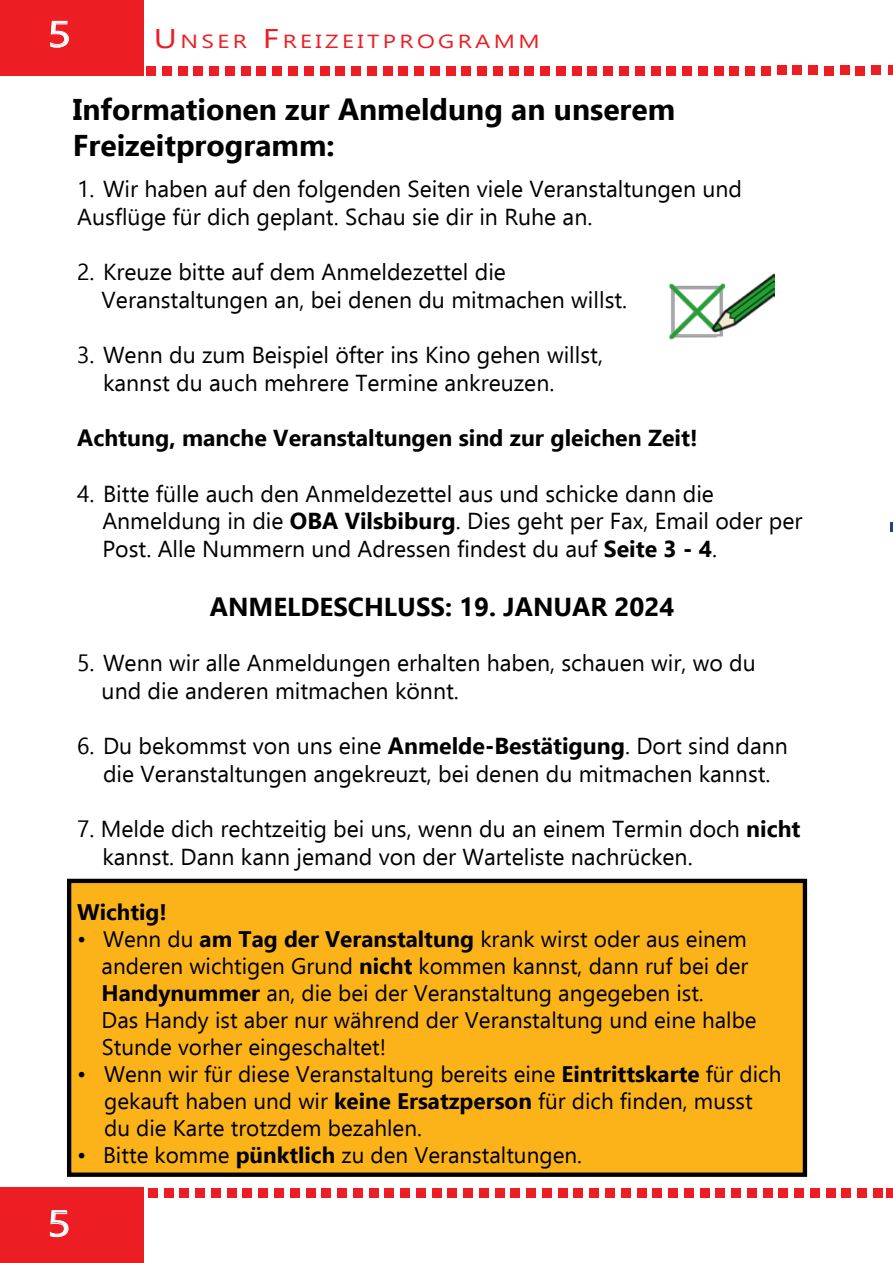
<style>
.page{position:relative;width:893px;height:1263px;background:#fff}
.page>*{position:absolute;margin:0;border:0;box-sizing:border-box;transform-origin:0 0}
.t1{font:36px "Ebrima";color:#fff;scale:1.25 1}
.t2{font:700 30px/36px "Ebrima";color:#000}
.t3{font:700 25.95px "Ebrima";color:#000}
.t4{font:23.1px/27.6px "Ebrima";color:#000}
.t5{font:700 23.1px "Ebrima";color:#000}
.t6{font:22.5px/27px "Ebrima";color:#000}
.t7{font:700 22.5px "Ebrima";color:#000}
.t8{font:18.9px "Ebrima";letter-spacing:.145em;color:#ed1d24;scale:1.25 1}
.s1{font-size:27px}
.s2{font-weight:700}
</style>
<div class="page">
<div style="left:0;top:0;width:143px;height:75px;background:#ed1d24"></div>
<div style="left:146px;top:66px;width:10px;height:9px;background:#ed1d24"></div>
<div style="left:162px;top:66px;width:9px;height:9px;background:#ed1d24"></div>
<div style="left:178px;top:66px;width:9px;height:9px;background:#ed1d24"></div>
<div style="left:194px;top:66px;width:9px;height:9px;background:#ed1d24"></div>
<div style="left:210px;top:66px;width:9px;height:9px;background:#ed1d24"></div>
<div style="left:225px;top:66px;width:9px;height:9px;background:#ed1d24"></div>
<div style="left:241px;top:66px;width:9px;height:9px;background:#ed1d24"></div>
<div style="left:257px;top:66px;width:9px;height:9px;background:#ed1d24"></div>
<div style="left:273px;top:66px;width:9px;height:9px;background:#ed1d24"></div>
<div style="left:288px;top:66px;width:10px;height:9px;background:#ed1d24"></div>
<div style="left:304px;top:66px;width:9px;height:9px;background:#ed1d24"></div>
<div style="left:320px;top:66px;width:9px;height:9px;background:#ed1d24"></div>
<div style="left:336px;top:66px;width:9px;height:9px;background:#ed1d24"></div>
<div style="left:351px;top:66px;width:10px;height:9px;background:#ed1d24"></div>
<div style="left:367px;top:66px;width:9px;height:9px;background:#ed1d24"></div>
<div style="left:383px;top:66px;width:9px;height:9px;background:#ed1d24"></div>
<div style="left:399px;top:66px;width:9px;height:9px;background:#ed1d24"></div>
<div style="left:414px;top:66px;width:10px;height:9px;background:#ed1d24"></div>
<div style="left:430px;top:66px;width:9px;height:9px;background:#ed1d24"></div>
<div style="left:446px;top:66px;width:9px;height:9px;background:#ed1d24"></div>
<div style="left:525px;top:66px;width:9px;height:9px;background:#ed1d24"></div>
<div style="left:541px;top:66px;width:9px;height:9px;background:#ed1d24"></div>
<div style="left:556px;top:66px;width:9px;height:9px;background:#ed1d24"></div>
<div style="left:572px;top:66px;width:9px;height:9px;background:#ed1d24"></div>
<div style="left:462px;top:66px;width:9px;height:9px;background:#ed1d24"></div>
<div style="left:478px;top:66px;width:9px;height:9px;background:#ed1d24"></div>
<div style="left:493px;top:66px;width:9px;height:9px;background:#ed1d24"></div>
<div style="left:509px;top:66px;width:9px;height:9px;background:#ed1d24"></div>
<div style="left:588px;top:66px;width:9px;height:9px;background:#ed1d24"></div>
<div style="left:667px;top:66px;width:9px;height:9px;background:#ed1d24"></div>
<div style="left:682px;top:66px;width:10px;height:9px;background:#ed1d24"></div>
<div style="left:698px;top:66px;width:9px;height:9px;background:#ed1d24"></div>
<div style="left:714px;top:66px;width:9px;height:9px;background:#ed1d24"></div>
<div style="left:604px;top:66px;width:9px;height:9px;background:#ed1d24"></div>
<div style="left:619px;top:66px;width:10px;height:9px;background:#ed1d24"></div>
<div style="left:635px;top:66px;width:9px;height:9px;background:#ed1d24"></div>
<div style="left:651px;top:66px;width:9px;height:9px;background:#ed1d24"></div>
<div style="left:730px;top:66px;width:9px;height:9px;background:#ed1d24"></div>
<div style="left:745px;top:66px;width:10px;height:9px;background:#ed1d24"></div>
<div style="left:761px;top:66px;width:9px;height:9px;background:#ed1d24"></div>
<div style="left:777px;top:66px;width:9px;height:9px;background:#ed1d24"></div>
<div style="left:793px;top:66px;width:9px;height:9px;background:#ed1d24"></div>
<div style="left:809px;top:66px;width:9px;height:9px;background:#ed1d24"></div>
<div style="left:824px;top:66px;width:9px;height:9px;background:#ed1d24"></div>
<div style="left:840px;top:66px;width:9px;height:9px;background:#ed1d24"></div>
<div style="left:856px;top:66px;width:9px;height:9px;background:#ed1d24"></div>
<div style="left:872px;top:66px;width:9px;height:9px;background:#ed1d24"></div>
<svg style="left:50px;top:21px;width:19px;height:27px"></svg>
<div style="left:0;top:1188px;width:143px;height:75px;background:#ed1d24"></div>
<div style="left:148px;top:1188px;width:9px;height:9px;background:#ed1d24"></div>
<div style="left:164px;top:1188px;width:9px;height:9px;background:#ed1d24"></div>
<div style="left:180px;top:1188px;width:9px;height:9px;background:#ed1d24"></div>
<div style="left:196px;top:1188px;width:9px;height:9px;background:#ed1d24"></div>
<div style="left:211px;top:1188px;width:9px;height:9px;background:#ed1d24"></div>
<div style="left:227px;top:1188px;width:9px;height:9px;background:#ed1d24"></div>
<div style="left:243px;top:1188px;width:9px;height:9px;background:#ed1d24"></div>
<div style="left:259px;top:1188px;width:9px;height:9px;background:#ed1d24"></div>
<div style="left:274px;top:1188px;width:10px;height:9px;background:#ed1d24"></div>
<div style="left:290px;top:1188px;width:9px;height:9px;background:#ed1d24"></div>
<div style="left:306px;top:1188px;width:9px;height:9px;background:#ed1d24"></div>
<div style="left:322px;top:1188px;width:9px;height:9px;background:#ed1d24"></div>
<div style="left:337px;top:1188px;width:10px;height:9px;background:#ed1d24"></div>
<div style="left:353px;top:1188px;width:9px;height:9px;background:#ed1d24"></div>
<div style="left:369px;top:1188px;width:9px;height:9px;background:#ed1d24"></div>
<div style="left:385px;top:1188px;width:9px;height:9px;background:#ed1d24"></div>
<div style="left:401px;top:1188px;width:9px;height:9px;background:#ed1d24"></div>
<div style="left:416px;top:1188px;width:9px;height:9px;background:#ed1d24"></div>
<div style="left:432px;top:1188px;width:9px;height:9px;background:#ed1d24"></div>
<div style="left:448px;top:1188px;width:9px;height:9px;background:#ed1d24"></div>
<div style="left:527px;top:1188px;width:9px;height:9px;background:#ed1d24"></div>
<div style="left:542px;top:1188px;width:9px;height:9px;background:#ed1d24"></div>
<div style="left:558px;top:1188px;width:9px;height:9px;background:#ed1d24"></div>
<div style="left:574px;top:1188px;width:9px;height:9px;background:#ed1d24"></div>
<div style="left:464px;top:1188px;width:9px;height:9px;background:#ed1d24"></div>
<div style="left:479px;top:1188px;width:9px;height:9px;background:#ed1d24"></div>
<div style="left:495px;top:1188px;width:9px;height:9px;background:#ed1d24"></div>
<div style="left:511px;top:1188px;width:9px;height:9px;background:#ed1d24"></div>
<div style="left:590px;top:1188px;width:9px;height:9px;background:#ed1d24"></div>
<div style="left:668px;top:1188px;width:10px;height:9px;background:#ed1d24"></div>
<div style="left:684px;top:1188px;width:9px;height:9px;background:#ed1d24"></div>
<div style="left:700px;top:1188px;width:9px;height:9px;background:#ed1d24"></div>
<div style="left:716px;top:1188px;width:9px;height:9px;background:#ed1d24"></div>
<div style="left:605px;top:1188px;width:10px;height:9px;background:#ed1d24"></div>
<div style="left:621px;top:1188px;width:9px;height:9px;background:#ed1d24"></div>
<div style="left:637px;top:1188px;width:9px;height:9px;background:#ed1d24"></div>
<div style="left:653px;top:1188px;width:9px;height:9px;background:#ed1d24"></div>
<div style="left:731px;top:1188px;width:10px;height:9px;background:#ed1d24"></div>
<div style="left:747px;top:1188px;width:9px;height:9px;background:#ed1d24"></div>
<div style="left:763px;top:1188px;width:9px;height:9px;background:#ed1d24"></div>
<div style="left:779px;top:1188px;width:9px;height:9px;background:#ed1d24"></div>
<div style="left:795px;top:1188px;width:9px;height:9px;background:#ed1d24"></div>
<div style="left:810px;top:1188px;width:9px;height:9px;background:#ed1d24"></div>
<div style="left:826px;top:1188px;width:9px;height:9px;background:#ed1d24"></div>
<div style="left:842px;top:1188px;width:9px;height:9px;background:#ed1d24"></div>
<div style="left:858px;top:1188px;width:9px;height:9px;background:#ed1d24"></div>
<div style="left:873px;top:1188px;width:9px;height:9px;background:#ed1d24"></div>
<svg style="left:50px;top:1210px;width:19px;height:27px"></svg>
<div style="left:888px;top:66px;width:5px;height:9px;background:#ed1d24"></div>
<div style="left:886px;top:1188px;width:7px;height:9px;background:#ed1d24"></div>
<div style="left:69px;top:881px;width:736px;height:294px;background:#fcb319"></div>
<div style="left:67px;top:879px;width:740px;height:298px;border:4px solid #000"></div>
<img style="left:669px;top:273px;width:105px;height:67px">
<svg style="left:891px;top:522px;width:2px;height:9px"></svg>
<h1 class="t1" style="left:47px;top:7px;width:21px">5</h1>
<p class="t8" style="left:154px;top:28px;width:310px"><span class="s1">U</span>NSER <span class="s1">F</span>REIZEITPROGRAMM</p>
<p class="t2" style="left:73px;top:90px;width:604px">Informationen zur Anmeldung an unserem<br>Freizeitprogramm:</p>
<p class="t4" style="left:77px;top:175px;width:666px">1. Wir haben auf den folgenden Seiten viele Veranstaltungen und<br>Ausflüge für dich geplant. Schau sie dir in Ruhe an.</p>
<p class="t4" style="left:102px;top:258px;width:527px;text-indent:-25px">2. Kreuze bitte auf dem Anmeldezettel die<br>Veranstaltungen an, bei denen du mitmachen willst.</p>
<p class="t4" style="left:103px;top:341px;width:501px;text-indent:-26px">3. Wenn du zum Beispiel öfter ins Kino gehen willst, kannst du auch mehrere Termine ankreuzen.</p>
<p class="t5" style="left:77px;top:420px;width:622px">Achtung, manche Veranstaltungen sind zur gleichen Zeit!</p>
<p class="t4" style="left:102px;top:479px;width:702px;text-indent:-25px">4. Bitte fülle auch den Anmeldezettel aus und schicke dann die<br>Anmeldung in die <span class="s2">OBA Vilsbiburg</span>. Dies geht per Fax, Email oder per<br>Post. Alle Nummern und Adressen findest du auf <span class="s2">Seite 3 - 4</span>.</p>
<p class="t3" style="left:210px;top:586px;width:466px">ANMELDESCHLUSS: 19. JANUAR 2024</p>
<p class="t4" style="left:102px;top:648px;width:656px;text-indent:-25px">5. Wenn wir alle Anmeldungen erhalten haben, schauen wir, wo du und die anderen mitmachen könnt.</p>
<p class="t4" style="left:77px;top:731px;width:712px;text-align:center">6. Du bekommst von uns eine <span class="s2">Anmelde-Bestätigung</span>. Dort sind dann die Veranstaltungen angekreuzt, bei denen du mitmachen kannst.</p>
<p class="t4" style="left:102px;top:814px;width:700px;text-indent:-25px">7. Melde dich rechtzeitig bei uns, wenn du an einem Termin doch <span class="s2">nicht </span>kannst. Dann kann jemand von der Warteliste nachrücken.</p>
<p class="t7" style="left:77px;top:894px;width:91px">Wichtig!</p>
<p class="t6" style="left:102px;top:924px;width:657px;text-indent:-25px">• Wenn du <span class="s2">am Tag der Veranstaltung</span> krank wirst oder aus einem anderen wichtigen Grund <span class="s2">nicht</span> kommen kannst, dann ruf bei der <span class="s2">Handynummer</span> an, die bei der Veranstaltung angegeben ist.<br>Das Handy ist aber nur während der Veranstaltung und eine halbe Stunde vorher eingeschaltet!</p>
<p class="t6" style="left:104px;top:1059px;width:679px;text-indent:-27px">• Wenn wir für diese Veranstaltung bereits eine <span class="s2">Eintrittskarte</span> für dich gekauft haben und wir <span class="s2">keine Ersatzperson</span> für dich finden, musst du die Karte trotzdem bezahlen.</p>
<p class="t6" style="left:77px;top:1140px;width:506px">• Bitte komme <span class="s2">pünktlich</span> zu den Veranstaltungen.</p>
<h1 class="t1" style="left:47px;top:1197px;width:21px">5</h1>
</div>
